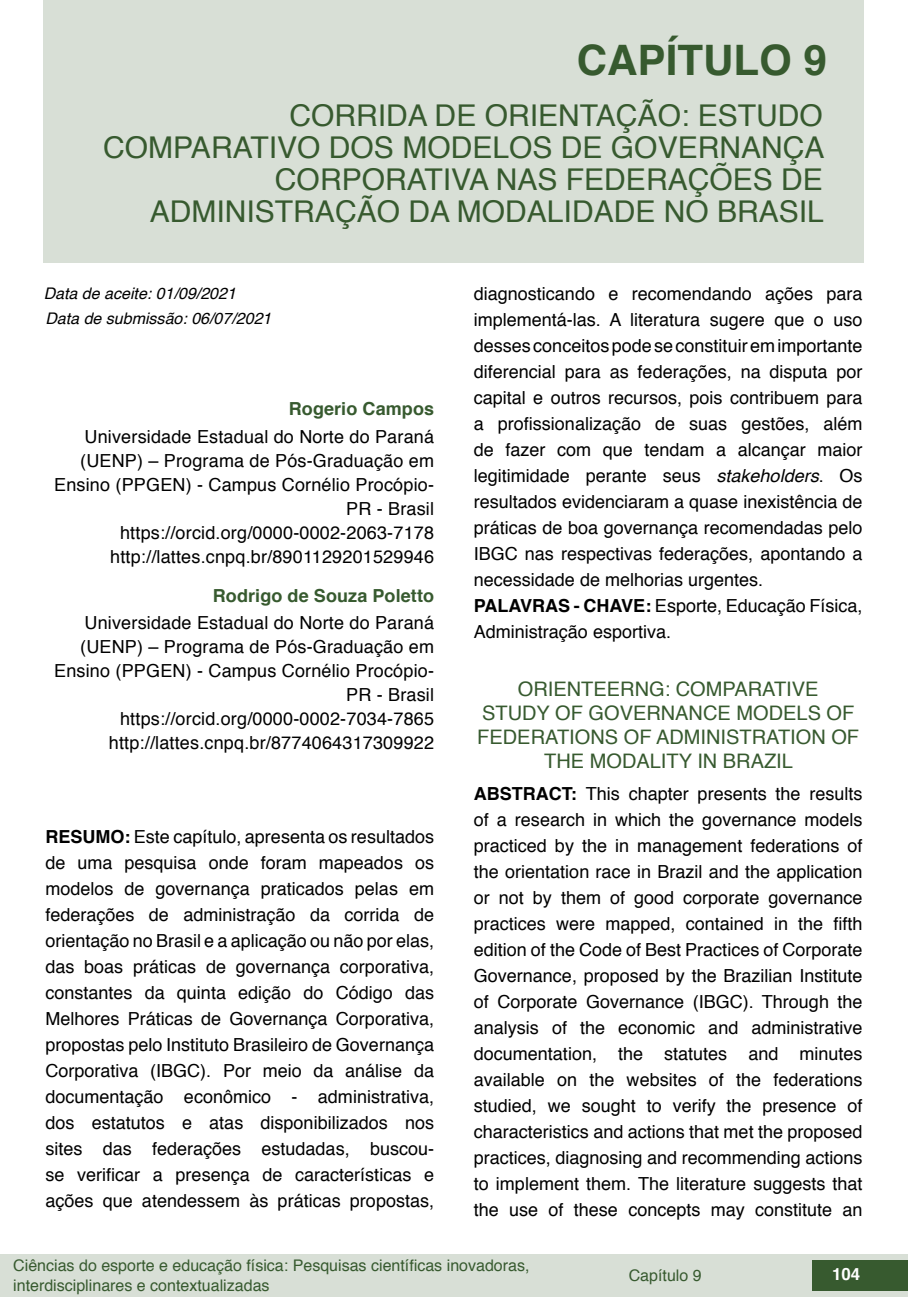
<style>
.page{position:relative;width:908px;height:1304px;background:#fff}
.page>*{position:absolute;margin:0;border:0;box-sizing:border-box;transform-origin:0 0}
.t1{font:700 42px "Helvetica";color:#375a2f}
.t2{font:30px/32px "Helvetica";color:#375a2f;text-align:right}
.t3{font:20px/24px "Helvetica";color:#375a2f;text-align:center}
.t4{font:18px/26px "Helvetica";color:#000;text-align:right}
.t5{font:700 18px "Helvetica";letter-spacing:.005em;color:#375a2f}
.t6{font:700 16.8px "Helvetica";color:#fff}
.t7{font:16px/20px "Helvetica";color:#375a2f}
.t8{font:italic 16px "Helvetica";color:#000}
.s1{font-weight:700}
.s2{font-style:italic}
</style>
<div class="page">
<div style="left:0;top:1254px;width:906px;height:43px;background:#d8dfd6"></div>
<div style="left:812px;top:1261px;width:95px;height:30px;background:#375a2f"></div>
<div style="left:44px;top:0;width:819px;height:263px;background:#d8dfd6"></div>
<h1 class="t1" style="left:576px;top:26px;width:251px">CAPÍTULO 9</h1>
<h2 class="t2" style="left:103px;top:101px;width:722px">CORRIDA DE ORIENTAÇÃO: ESTUDO COMPARATIVO DOS MODELOS DE GOVERNANÇA CORPORATIVA NAS FEDERAÇÕES DE ADMINISTRAÇÃO DA MODALIDADE NO BRASIL</h2>
<p class="t8" style="left:44px;top:280px;width:194px">Data de aceite: 01/09/2021</p>
<p class="t8" style="left:45px;top:306px;width:227px">Data de submissão: 06/07/2021</p>
<p class="t5" style="left:289px;top:394px;width:147px">Rogerio Campos</p>
<p class="t4" style="left:54px;top:425px;width:381px;line-height:24px">Universidade Estadual do Norte do Paraná (UENP) – Programa de Pós-Graduação em Ensino (PPGEN) - Campus Cornélio Procópio-PR - Brasil https://orcid.org/0000-0002-2063-7178 http://lattes.cnpq.br/8901129201529946</p>
<p class="t5" style="left:213px;top:581px;width:223px">Rodrigo de Souza Poletto</p>
<p class="t4" style="left:54px;top:611px;width:381px;line-height:24px">Universidade Estadual do Norte do Paraná (UENP) – Programa de Pós-Graduação em Ensino (PPGEN) - Campus Cornélio Procópio-PR - Brasil https://orcid.org/0000-0002-7034-7865 http://lattes.cnpq.br/8774064317309922</p>
<p class="t4" style="left:45px;top:824px;width:390px;text-align:justify"><span class="s1">RESUMO:</span> Este capítulo, apresenta os resultados de uma pesquisa onde foram mapeados os modelos de governança praticados pelas em federações de administração da corrida de orientação no Brasil e a aplicação ou não por elas, das boas práticas de governança corporativa, constantes da quinta edição do Código das Melhores Práticas de Governança Corporativa, propostas pelo Instituto Brasileiro de Governança Corporativa (IBGC). Por meio da análise da documentação econômico - administrativa, dos estatutos e atas disponibilizados nos sites das federações estudadas, buscou&shy;se verificar a presença de características e ações que atendessem às práticas propostas,</p>
<p class="t4" style="left:473px;top:281px;width:390px;text-align:left">diagnosticando e recomendando ações para implementá-las. A literatura sugere que o uso desses conceitos pode se constituir em importante diferencial para as federações, na disputa por capital e outros recursos, pois contribuem para a profissionalização de suas gestões, além de fazer com que tendam a alcançar maior legitimidade perante seus <span class="s2">stakeholders</span>. Os resultados evidenciaram a quase inexistência de práticas de boa governança recomendadas pelo IBGC nas respectivas federações, apontando a necessidade de melhorias urgentes.<br><span class="s1">PALAVRAS - CHAVE:</span> Esporte, Educação Física, Administração esportiva.</p>
<p class="t3" style="left:477px;top:678px;width:383px">ORIENTEERNG: COMPARATIVE<br>STUDY OF GOVERNANCE MODELS OF<br>FEDERATIONS OF ADMINISTRATION OF<br>THE MODALITY IN BRAZIL</p>
<p class="t4" style="left:473px;top:781px;width:390px;text-align:justify"><span class="s1">ABSTRACT:</span> This chapter presents the results of a research in which the governance models practiced by the in management federations of the orientation race in Brazil and the application or not by them of good corporate governance practices were mapped, contained in the fifth edition of the Code of Best Practices of Corporate Governance, proposed by the Brazilian Institute of Corporate Governance (IBGC). Through the analysis of the economic and administrative documentation, the statutes and minutes available on the websites of the federations studied, we sought to verify the presence of characteristics and actions that met the proposed practices, diagnosing and recommending actions to implement them. The literature suggests that the use of these concepts may constitute an</p>
<p class="t7" style="left:13px;top:1255px;width:517px">Ciências do esporte e educação física: Pesquisas científicas inovadoras, interdisciplinares e contextualizadas</p>
<p class="t7" style="left:628px;top:1266px;width:74px">Capítulo 9</p>
<p class="t6" style="left:831px;top:1261px;width:30px">104</p>
</div>
